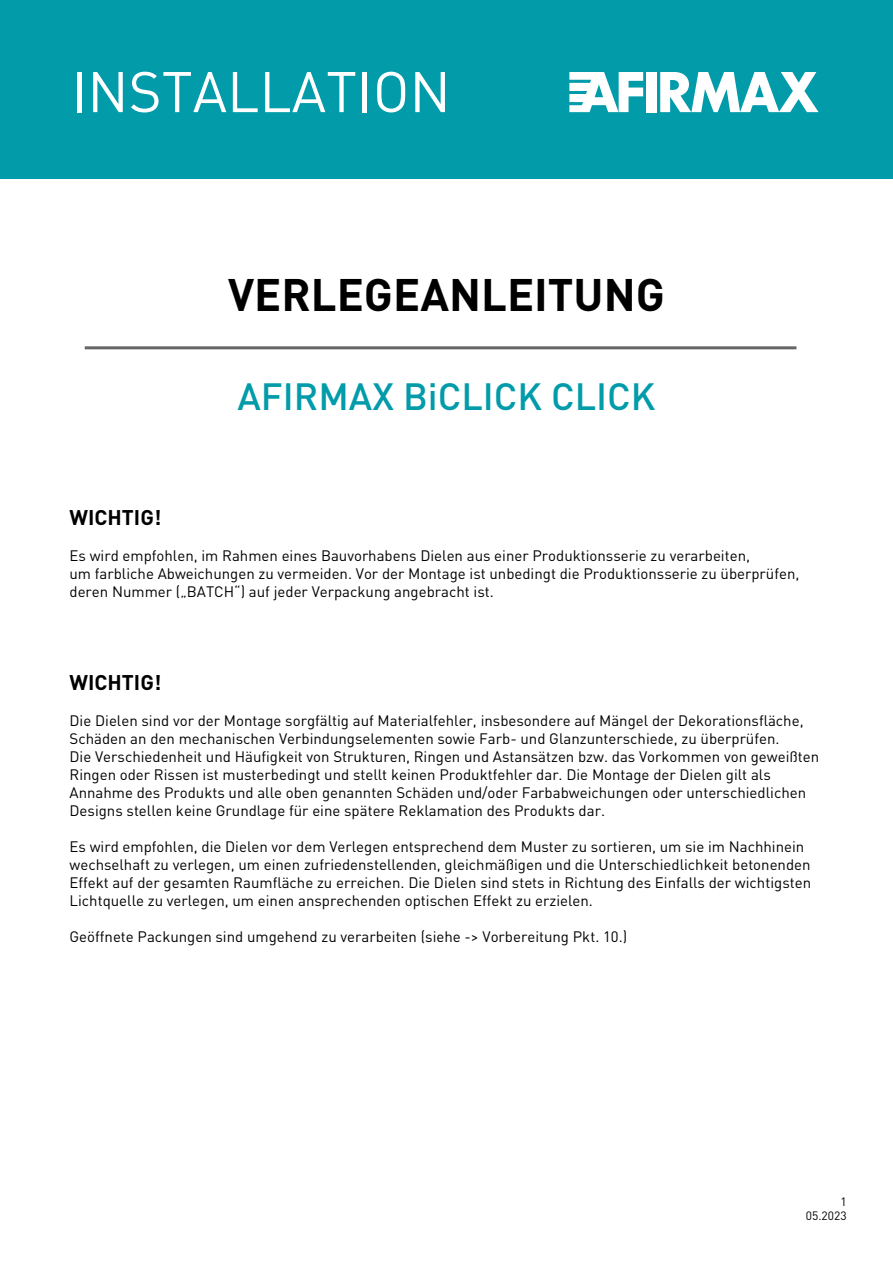
<style>
.page{position:relative;width:893px;height:1263px;background:#fff}
.page>*{position:absolute;margin:0;border:0;box-sizing:border-box;transform-origin:0 0}
.t1{font:56.4px "DIN Pro";color:#fff}
.t2{font:700 45px "DIN Pro";color:#000}
.t3{font:500 37.5px "DIN Pro";color:#019ba9}
.t4{font:700 21px "DIN Pro";color:#000}
.t5{font:15px/18px "DIN Pro";color:#000}
.t6{font:12px/14.4px "DIN Pro";color:#000;text-align:right}
</style>
<div class="page">
<hr style="left:85px;top:346px;width:711px;height:3px;background:#666">
<div style="left:0;top:0;width:893px;height:179px;background:#019ba9"></div>
<div style="left:646px;top:72px;width:10px;height:40px;background:#fff"></div>
<svg style="left:660px;top:72px;width:159px;height:40px"></svg>
<svg style="left:569px;top:72px;width:74px;height:40px"></svg>
<h1 class="t1" style="left:71px;top:47px;width:381px">INSTALLATION</h1>
<h2 class="t2" style="left:228px;top:257px;width:438px">VERLEGEANLEITUNG</h2>
<h3 class="t3" style="left:237px;top:366px;width:419px">AFIRMAX BiCLICK CLICK</h3>
<h3 class="t4" style="left:70px;top:500px;width:93px">WICHTIG!</h3>
<p class="t5" style="left:70px;top:546px;width:731px">Es wird empfohlen, im Rahmen eines Bauvorhabens Dielen aus einer Produktionsserie zu verarbeiten,<br>um farbliche Abweichungen zu vermeiden. Vor der Montage ist unbedingt die Produktionsserie zu überprüfen, deren Nummer („BATCH“) auf jeder Verpackung angebracht ist.</p>
<h3 class="t4" style="left:70px;top:665px;width:93px">WICHTIG!</h3>
<p class="t5" style="left:70px;top:711px;width:751px">Die Dielen sind vor der Montage sorgfältig auf Materialfehler, insbesondere auf Mängel der Dekorationsfläche, Schäden an den mechanischen Verbindungselementen sowie Farb- und Glanzunterschiede, zu überprüfen.<br>Die Verschiedenheit und Häufigkeit von Strukturen, Ringen und Astansätzen bzw. das Vorkommen von geweißten Ringen oder Rissen ist musterbedingt und stellt keinen Produktfehler dar. Die Montage der Dielen gilt als Annahme des Produkts und alle oben genannten Schäden und/oder Farbabweichungen oder unterschiedlichen Designs stellen keine Grundlage für eine spätere Reklamation des Produkts dar.</p>
<p class="t5" style="left:70px;top:837px;width:743px">Es wird empfohlen, die Dielen vor dem Verlegen entsprechend dem Muster zu sortieren, um sie im Nachhinein wechselhaft zu verlegen, um einen zufriedenstellenden, gleichmäßigen und die Unterschiedlichkeit betonenden Effekt auf der gesamten Raumfläche zu erreichen. Die Dielen sind stets in Richtung des Einfalls der wichtigsten Lichtquelle zu verlegen, um einen ansprechenden optischen Effekt zu erzielen.</p>
<p class="t5" style="left:70px;top:927px;width:559px">Geöffnete Packungen sind umgehend zu verarbeiten (siehe -&gt; Vorbereitung Pkt. 10.)</p>
<p class="t6" style="left:806px;top:1194px;width:42px">1<br>05.2023</p>
</div>
